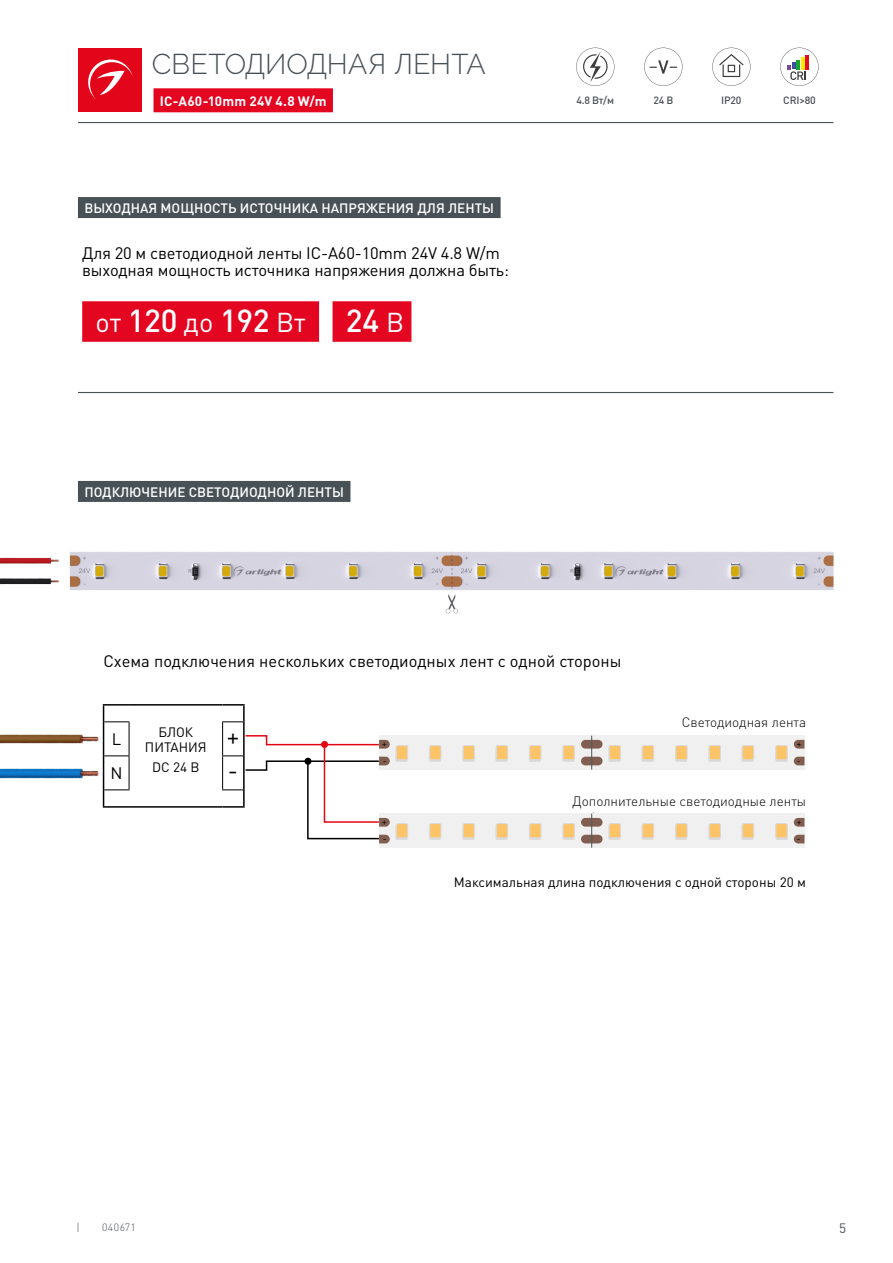
<style>
.page{position:relative;width:893px;height:1263px;background:#fff}
.page>*{position:absolute;margin:0;border:0;box-sizing:border-box;transform-origin:0 0}
.t1{font:500 31.5px "DIN Pro";color:#fff}
.t2{font:300 28.5px "Raleway";color:#485156}
.t3{font:27px "DIN Pro";color:#fff}
.t4{font:16.5px/16.5px "DIN Pro";letter-spacing:-.01em;color:#000}
.t5{font:500 13.5px "DIN Pro";color:#fff}
.t6{font:13.5px/15px "DIN Pro";color:#000}
.t7{font:300 13.5px "DIN Pro";color:#000}
.t8{font:700 13.5px "DIN Pro";letter-spacing:.015em;color:#fff}
.t9{font:13.5px "DIN Pro";color:#485156}
.t10{font:500 10.5px "DIN Pro";letter-spacing:-.02em;color:#485156}
.t11{font:300 10.5px "DIN Pro";letter-spacing:.04em;color:#485156}
.t12{font:9px "DIN Pro";color:#000}
.s1{font-weight:500;font-size:31.5px}
.s2{font-weight:400;font-size:27px}
.s3{font-size:24px}
</style>
<div class="page">
<div style="left:78px;top:48px;width:64px;height:64px;background:#e3051a"></div>
<svg style="left:88px;top:59px;width:45px;height:40px"></svg>
<hr style="left:78px;top:122px;width:755px;height:1px;background:#485156">
<div style="left:153px;top:88px;width:180px;height:24px;background:#e40521"></div>
<svg style="left:576px;top:48px;width:38px;height:38px"></svg>
<svg style="left:644px;top:48px;width:38px;height:38px"></svg>
<svg style="left:712px;top:48px;width:38px;height:38px"></svg>
<svg style="left:780px;top:48px;width:39px;height:38px"></svg>
<div style="left:78px;top:481px;width:272px;height:21px;background:#485156"></div>
<img style="left:0;top:551px;width:833px;height:63px">
<div style="left:78px;top:197px;width:423px;height:21px;background:#485156"></div>
<hr style="left:78px;top:392px;width:755px;height:1px;background:#485156">
<div style="left:82px;top:301px;width:237px;height:41px;background:#e40521"></div>
<div style="left:333px;top:301px;width:78px;height:41px;background:#e40521"></div>
<hr style="left:129px;top:722px;width:1px;height:33px;background:#000">
<svg style="left:104px;top:755px;width:25px;height:1px"></svg>
<hr style="left:129px;top:756px;width:1px;height:33px;background:#000">
<hr style="left:222px;top:722px;width:1px;height:33px;background:#000">
<hr style="left:103px;top:704px;width:26px;height:2px;background:#000">
<svg style="left:103px;top:706px;width:26px;height:16px"></svg>
<hr style="left:129px;top:704px;width:94px;height:2px;background:#000">
<hr style="left:223px;top:704px;width:22px;height:2px;background:#000">
<svg style="left:222px;top:706px;width:23px;height:16px"></svg>
<hr style="left:103px;top:722px;width:1px;height:34px;background:#000">
<hr style="left:243px;top:722px;width:2px;height:34px;background:#000">
<hr style="left:103px;top:756px;width:1px;height:34px;background:#000">
<svg style="left:103px;top:789px;width:26px;height:17px"></svg>
<hr style="left:103px;top:806px;width:26px;height:2px;background:#000">
<hr style="left:129px;top:806px;width:94px;height:2px;background:#000">
<img style="left:0;top:734px;width:99px;height:10px">
<img style="left:0;top:769px;width:99px;height:9px">
<hr style="left:593px;top:812px;width:1px;height:34px;background:#485156">
<div style="left:379px;top:814px;width:213px;height:34px;background:#f0f0f0"></div>
<div style="left:395px;top:824px;width:13px;height:16px;background:#dad9d9"></div>
<svg style="left:397px;top:823px;width:10px;height:15px"></svg>
<div style="left:428px;top:824px;width:13px;height:16px;background:#dcd9d6"></div>
<svg style="left:430px;top:823px;width:12px;height:15px"></svg>
<div style="left:462px;top:824px;width:13px;height:16px;background:#d8d8d8"></div>
<svg style="left:462px;top:823px;width:12px;height:15px"></svg>
<div style="left:495px;top:824px;width:13px;height:16px;background:#dad9d9"></div>
<svg style="left:497px;top:823px;width:11px;height:15px"></svg>
<div style="left:528px;top:824px;width:13px;height:16px;background:#dcd9d6"></div>
<svg style="left:530px;top:823px;width:12px;height:15px"></svg>
<div style="left:562px;top:824px;width:13px;height:16px;background:#d8d8d8"></div>
<svg style="left:562px;top:823px;width:12px;height:15px"></svg>
<div style="left:592px;top:814px;width:212px;height:34px;background:#f0f0f0"></div>
<div style="left:641px;top:824px;width:13px;height:16px;background:#dad8d5"></div>
<svg style="left:643px;top:823px;width:11px;height:15px"></svg>
<div style="left:675px;top:824px;width:12px;height:16px;background:#d8d8d8"></div>
<svg style="left:676px;top:823px;width:12px;height:15px"></svg>
<div style="left:708px;top:824px;width:13px;height:16px;background:#d8d8d8"></div>
<svg style="left:708px;top:823px;width:12px;height:15px"></svg>
<div style="left:741px;top:824px;width:13px;height:16px;background:#dad8d5"></div>
<svg style="left:743px;top:823px;width:11px;height:15px"></svg>
<div style="left:775px;top:824px;width:12px;height:16px;background:#d8d8d8"></div>
<svg style="left:775px;top:823px;width:13px;height:15px"></svg>
<svg style="left:581px;top:818px;width:40px;height:25px"></svg>
<svg style="left:794px;top:835px;width:10px;height:8px"></svg>
<svg style="left:794px;top:818px;width:10px;height:9px"></svg>
<hr style="left:591px;top:814px;width:1px;height:34px;background:#485156">
<div style="left:379px;top:736px;width:213px;height:34px;background:#f0f0f0"></div>
<div style="left:395px;top:746px;width:13px;height:16px;background:#dad9d9"></div>
<svg style="left:397px;top:745px;width:11px;height:15px"></svg>
<div style="left:428px;top:746px;width:13px;height:16px;background:#dcd9d6"></div>
<svg style="left:430px;top:745px;width:12px;height:15px"></svg>
<div style="left:462px;top:746px;width:13px;height:16px;background:#d8d8d8"></div>
<svg style="left:462px;top:745px;width:12px;height:15px"></svg>
<div style="left:495px;top:746px;width:13px;height:16px;background:#dad9d9"></div>
<svg style="left:497px;top:745px;width:11px;height:15px"></svg>
<div style="left:528px;top:746px;width:13px;height:16px;background:#dcd9d6"></div>
<svg style="left:530px;top:745px;width:12px;height:15px"></svg>
<div style="left:562px;top:746px;width:13px;height:16px;background:#d8d8d8"></div>
<svg style="left:562px;top:745px;width:12px;height:15px"></svg>
<svg style="left:222px;top:734px;width:168px;height:109px"></svg>
<div style="left:592px;top:736px;width:212px;height:34px;background:#f0f0f0"></div>
<div style="left:641px;top:746px;width:13px;height:16px;background:#dad8d5"></div>
<svg style="left:643px;top:745px;width:11px;height:15px"></svg>
<div style="left:675px;top:746px;width:12px;height:16px;background:#d8d8d8"></div>
<svg style="left:676px;top:745px;width:12px;height:15px"></svg>
<div style="left:708px;top:746px;width:13px;height:16px;background:#d8d8d8"></div>
<svg style="left:708px;top:745px;width:12px;height:15px"></svg>
<div style="left:741px;top:746px;width:13px;height:16px;background:#dad8d5"></div>
<svg style="left:743px;top:745px;width:11px;height:15px"></svg>
<div style="left:775px;top:746px;width:12px;height:16px;background:#d8d8d8"></div>
<svg style="left:775px;top:745px;width:13px;height:15px"></svg>
<svg style="left:581px;top:740px;width:40px;height:25px"></svg>
<svg style="left:794px;top:757px;width:10px;height:8px"></svg>
<svg style="left:794px;top:740px;width:10px;height:8px"></svg>
<hr style="left:591px;top:736px;width:1px;height:34px;background:#485156">
<h2 class="t2" style="left:152px;top:48px;width:335px">СВЕТОДИОДНАЯ ЛЕНТА</h2>
<p class="t8" style="left:160px;top:92px;width:168px">IC-A60-10mm 24V 4.8 W/m</p>
<p class="t10" style="left:577px;top:93px;width:39px">4.8 Вт/м</p>
<p class="t10" style="left:653px;top:93px;width:21px">24 В</p>
<p class="t10" style="left:721px;top:93px;width:22px">IP20</p>
<p class="t10" style="left:783px;top:93px;width:34px">CRI&gt;80</p>
<p class="t5" style="left:84px;top:199px;width:411px">ВЫХОДНАЯ МОЩНОСТЬ ИСТОЧНИКА НАПРЯЖЕНИЯ ДЛЯ ЛЕНТЫ</p>
<p class="t4" style="left:82px;top:244px;width:428px">Для 20 м светодиодной ленты IC-A60-10mm 24V 4.8 W/m выходная мощность источника напряжения должна быть:</p>
<h3 class="t3" style="left:96px;top:304px;width:211px">от <span class="s1">120</span> до <span class="s1">192</span> Вт</h3>
<h1 class="t1" style="left:346px;top:299px;width:60px">24 <span class="s2">В</span></h1>
<p class="t5" style="left:84px;top:483px;width:261px">ПОДКЛЮЧЕНИЕ СВЕТОДИОДНОЙ ЛЕНТЫ</p>
<p class="t4" style="left:103px;top:652px;width:520px">Схема подключения нескольких светодиодных лент с одной стороны</p>
<p class="t4" style="left:112px;top:730px;width:11px">L</p>
<p class="t6" style="left:145px;top:724px;width:96px;text-indent:14px">БЛОК<br>ПИТАНИЯ <sup>+</sup></p>
<p class="t4" style="left:110px;top:764px;width:14px">N</p>
<p class="t6" style="left:152px;top:759px;width:88px">DC 24 В <span class="s3">-</span></p>
<p class="t7" style="left:682px;top:713px;width:126px">Светодиодная лента</p>
<p class="t12" style="left:387px;top:751px;width:6px;rotate:-180deg">+</p>
<p class="t12" style="left:387px;top:768px;width:5px;rotate:-180deg">-</p>
<p class="t12" style="left:797px;top:754px;width:5px">-</p>
<p class="t12" style="left:797px;top:737px;width:6px">+</p>
<p class="t7" style="left:573px;top:792px;width:235px">Дополнительные светодиодные ленты</p>
<p class="t12" style="left:387px;top:829px;width:6px;rotate:-180deg">+</p>
<p class="t12" style="left:387px;top:846px;width:5px;rotate:-180deg">-</p>
<p class="t12" style="left:797px;top:832px;width:5px">-</p>
<p class="t12" style="left:797px;top:815px;width:6px">+</p>
<p class="t6" style="left:454px;top:874px;width:354px">Максимальная длина подключения с одной стороны 20 м</p>
<p class="t11" style="left:77px;top:1220px;width:5px">|</p>
<p class="t11" style="left:102px;top:1220px;width:35px">040671</p>
<p class="t9" style="left:839px;top:1219px;width:9px">5</p>
</div>
